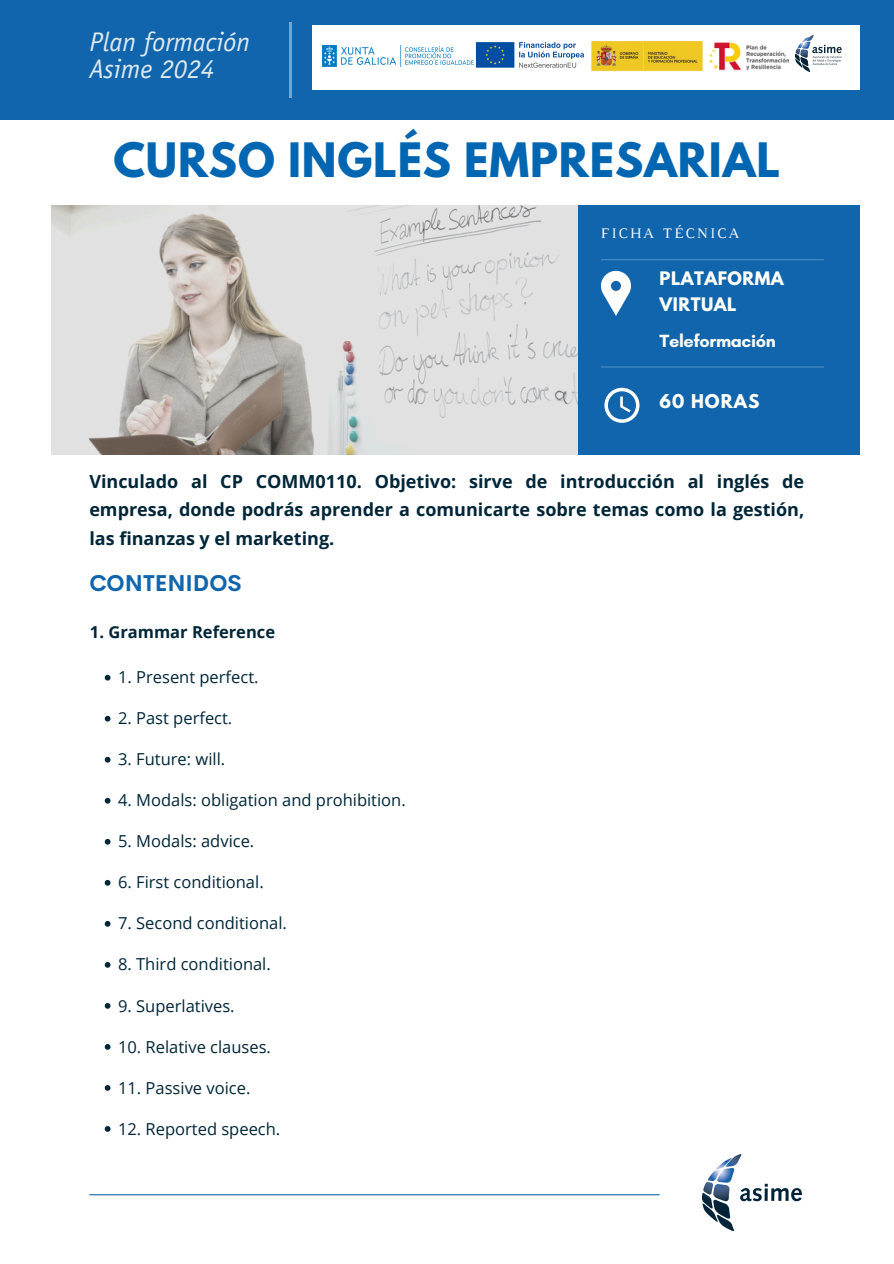
<style>
.page{position:relative;width:894px;height:1264px;background:#fff}
.page>*{position:absolute;margin:0;border:0;box-sizing:border-box;transform-origin:0 0}
.t1{font:700 42px "League Spartan";letter-spacing:.02em;color:#0066b1}
.t2{font:italic 27px/27px "Officina Sans Std";color:#fffff9}
.t3{font:700 22.5px "Cerebri Sans";color:#1165ad}
.t4{font:700 18px/28.2px "Open Sans";color:#012638;text-align:justify}
.t5{font:700 18px "Glacial Indifference";letter-spacing:-.02em;color:#fffff9}
.t6{font:700 16.8px "League Spartan";letter-spacing:.06em;color:#fffff9}
.t7{font:16.5px "Open Sans";color:#012638}
.t8{font:700 16.5px "Open Sans";color:#012638}
.t9{font:700 16.5px/25.8px "League Spartan";letter-spacing:.025em;color:#fffff9}
.t10{font:14.85px "Luthier";letter-spacing:.14em;color:#fff}
</style>
<div class="page">
<img style="left:52px;top:205px;width:526px;height:250px">
<div style="left:578px;top:205px;width:281px;height:249px;background:#1165ad"></div>
<svg style="left:600px;top:271px;width:30px;height:45px"></svg>
<svg style="left:604px;top:388px;width:35px;height:35px"></svg>
<hr style="left:600px;top:259px;width:223px;height:1px;background:#fff">
<hr style="left:600px;top:366px;width:223px;height:1px;background:#fff">
<svg style="left:105px;top:675px;width:5px;height:5px"></svg>
<svg style="left:105px;top:716px;width:5px;height:5px"></svg>
<svg style="left:105px;top:757px;width:5px;height:5px"></svg>
<svg style="left:105px;top:798px;width:5px;height:5px"></svg>
<svg style="left:105px;top:839px;width:5px;height:5px"></svg>
<svg style="left:105px;top:880px;width:5px;height:5px"></svg>
<svg style="left:105px;top:921px;width:5px;height:5px"></svg>
<svg style="left:105px;top:962px;width:5px;height:5px"></svg>
<svg style="left:105px;top:1003px;width:5px;height:5px"></svg>
<svg style="left:105px;top:1044px;width:5px;height:5px"></svg>
<svg style="left:105px;top:1085px;width:5px;height:5px"></svg>
<svg style="left:105px;top:1126px;width:5px;height:5px"></svg>
<div style="left:0;top:0;width:893px;height:120px;background:#1165ad"></div>
<div style="left:312px;top:26px;width:547px;height:64px;background:#fff"></div>
<img style="left:473px;top:42px;width:111px;height:26px">
<img style="left:709px;top:42px;width:79px;height:29px">
<img style="left:795px;top:35px;width:46px;height:36px">
<img style="left:591px;top:41px;width:111px;height:31px">
<hr style="left:290px;top:22px;width:1px;height:76px;background:#fff">
<hr style="left:89px;top:1194px;width:570px;height:1px;background:#1165ad">
<img style="left:322px;top:45px;width:151px;height:22px">
<img style="left:702px;top:1154px;width:99px;height:76px">
<h2 class="t2" style="left:89px;top:31px;width:162px">Plan formación<br>Asime 2024</h2>
<p class="t1" style="left:113px;top:139px;width:668px">CURSO INGLÉS EMPRESARIAL</p>
<p class="t10" style="left:600px;top:228px;width:140px">FICHA TÉCNICA</p>
<p class="t9" style="left:659px;top:268px;width:125px">PLATAFORMA<br>VIRTUAL</p>
<p class="t5" style="left:659px;top:329px;width:118px">Teleformación</p>
<p class="t6" style="left:659px;top:393px;width:101px">60 HORAS</p>
<h2 class="t4" style="left:89px;top:467px;width:716px">Vinculado al CP COMM0110. Objetivo: sirve de introducción al inglés de empresa, donde podrás aprender a comunicarte sobre temas como la gestión, las finanzas y el marketing.</h2>
<p class="t3" style="left:89px;top:568px;width:154px">CONTENIDOS</p>
<h2 class="t8" style="left:90px;top:620px;width:187px">1. Grammar Reference</h2>
<h1 class="t7" style="left:118px;top:665px;width:142px">1. Present perfect.</h1>
<p class="t7" style="left:118px;top:706px;width:116px">2. Past perfect.</p>
<h4 class="t7" style="left:118px;top:747px;width:109px">3. Future: will.</h4>
<h5 class="t7" style="left:118px;top:788px;width:289px">4. Modals: obligation and prohibition.</h5>
<p class="t7" style="left:118px;top:829px;width:138px">5. Modals: advice.</p>
<h4 class="t7" style="left:118px;top:870px;width:147px">6. First conditional.</h4>
<p class="t7" style="left:118px;top:911px;width:170px">7. Second conditional.</p>
<h5 class="t7" style="left:118px;top:952px;width:154px">8. Third conditional.</h5>
<h3 class="t7" style="left:118px;top:993px;width:118px">9. Superlatives.</h3>
<h5 class="t7" style="left:118px;top:1034px;width:154px">10. Relative clauses.</h5>
<p class="t7" style="left:118px;top:1075px;width:134px">11. Passive voice.</p>
<p class="t7" style="left:118px;top:1116px;width:164px">12. Reported speech.</p>
</div>
